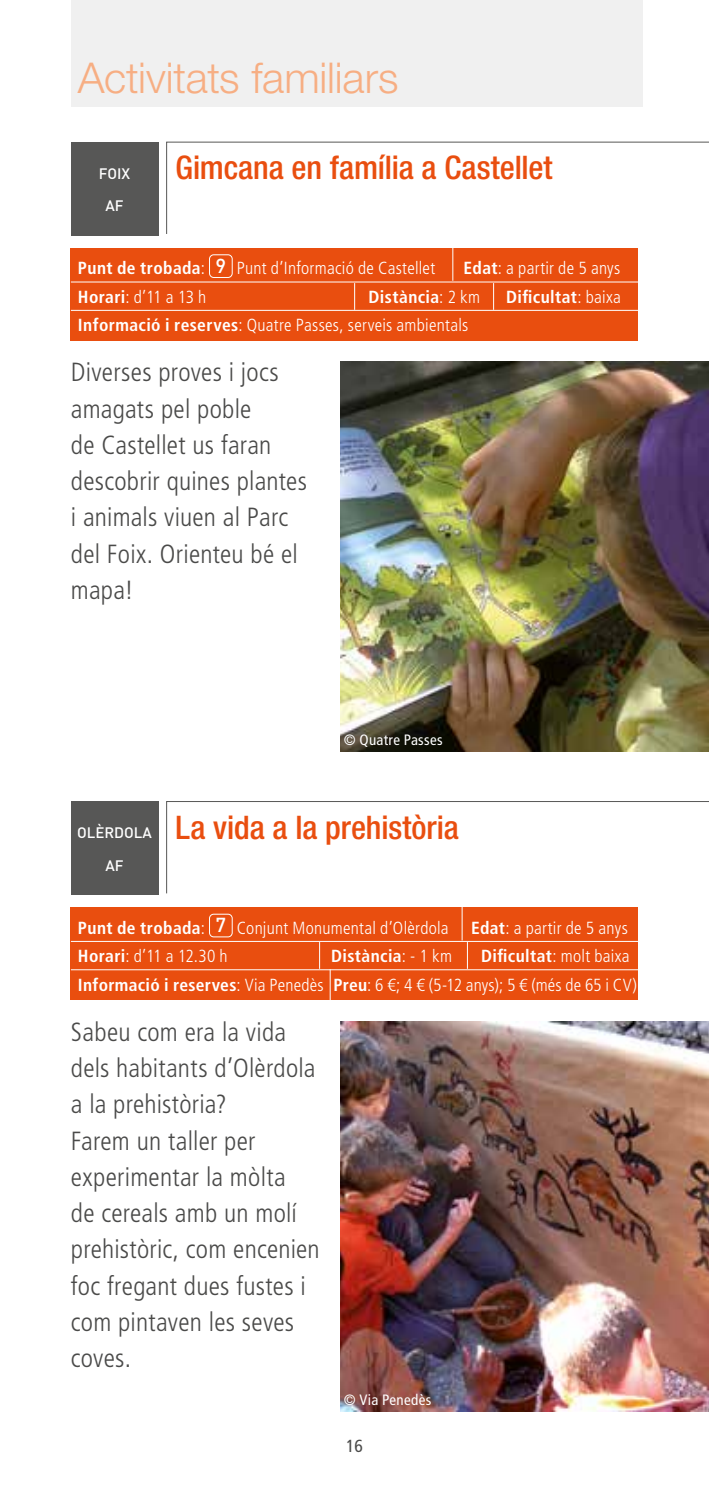
<style>
.page{position:relative;width:709px;height:1489px;background:#fff}
.page>*{position:absolute;margin:0;border:0;box-sizing:border-box;transform-origin:0 0}
.t1{font:300 42.5px "Helvetica Neue LT Std";letter-spacing:-.005em;color:#f7ae83}
.t2{font:500 condensed 32.5px "Helvetica Neue LT Std";letter-spacing:-.005em;color:#e94e0f}
.t3{font:300 condensed 26.25px/36.2px "Frutiger LT Std";letter-spacing:.01em;color:#4a4a49}
.t4{font:300 condensed 17.5px/28.2px "Frutiger LT Std";letter-spacing:.015em;color:#fff}
.t5{font:700 condensed 17.5px "Frutiger LT Std";letter-spacing:.02em;color:#fff}
.t6{font:condensed 17.5px "Frutiger LT Std";color:#4a4a49}
.t7{font:condensed 15px "Frutiger LT Std";letter-spacing:.025em;color:#fff}
.t8{font:500 15px/32.5px "DIN";color:#fff;text-align:center}
.s1{font-weight:700}
.s2{font-family:"DIN";font-weight:500;font-stretch:normal;font-size:20px}
.s3{font-weight:300}
</style>
<div class="page">
<svg style="left:166px;top:801px;width:543px;height:93px"></svg>
<svg style="left:166px;top:141px;width:543px;height:93px"></svg>
<img style="left:340px;top:361px;width:369px;height:390px">
<img style="left:340px;top:1021px;width:369px;height:389px">
<div style="left:71px;top:248px;width:567px;height:92px;background:#e94e0f"></div>
<hr style="left:71px;top:281px;width:567px;height:1px;background:#fff">
<hr style="left:71px;top:310px;width:567px;height:1px;background:#fff">
<div style="left:209px;top:254px;width:23px;height:24px;border:1px solid #fff;border-radius:4px"></div>
<div style="left:71px;top:907px;width:567px;height:92px;background:#e94e0f"></div>
<hr style="left:71px;top:940px;width:567px;height:1px;background:#fff">
<hr style="left:71px;top:969px;width:567px;height:1px;background:#fff">
<div style="left:209px;top:913px;width:23px;height:24px;border:1px solid #fff;border-radius:4px"></div>
<div style="left:71px;top:0;width:571px;height:107px;background:#f0f0f0"></div>
<svg style="left:354px;top:283px;width:1px;height:27px"></svg>
<svg style="left:319px;top:942px;width:1px;height:26px"></svg>
<svg style="left:493px;top:283px;width:1px;height:27px"></svg>
<hr style="left:452px;top:244px;width:1px;height:37px;background:#fff">
<hr style="left:461px;top:904px;width:1px;height:36px;background:#fff">
<svg style="left:467px;top:942px;width:1px;height:26px"></svg>
<div style="left:71px;top:142px;width:87px;height:93px;background:#575756"></div>
<div style="left:71px;top:801px;width:87px;height:94px;background:#575756"></div>
<hr style="left:330px;top:969px;width:1px;height:36px;background:#fff">
<h1 class="t1" style="left:78px;top:52px;width:322px">Activitats familiars</h1>
<p class="t8" style="left:99px;top:156px;width:33px">FOIX<br>AF</p>
<p class="t2" style="left:175px;top:148px;width:379px">Gimcana en família a Castellet</p>
<p class="t4" style="left:78px;top:254px;width:359px"><span class="s1">Punt de trobada</span>: <span class="s2">9</span> Punt d’Informació de Castellet</p>
<p class="t4" style="left:463px;top:254px;width:158px"><span class="s1">Edat</span>: a partir de 5 anys</p>
<p class="t4" style="left:78px;top:283px;width:130px"><span class="s1">Horari</span>: d’11 a 13 h</p>
<p class="t5" style="left:368px;top:286px;width:113px">Distància<span class="s3">: 2 km</span></p>
<p class="t5" style="left:506px;top:286px;width:116px">Dificultat<span class="s3">: baixa</span></p>
<p class="t4" style="left:78px;top:311px;width:392px"><span class="s1">Informació i reserves</span>: Quatre Passes, serveis ambientals</p>
<p class="t3" style="left:71px;top:354px;width:238px">Diverses proves i jocs amagats pel poble<br>de Castellet us faran descobrir quines plantes i animals viuen al Parc del Foix. Orienteu bé el mapa!</p>
<p class="t7" style="left:344px;top:731px;width:100px">© Quatre Passes</p>
<p class="t8" style="left:77px;top:815px;width:76px">OLÈRDOLA<br>AF</p>
<p class="t2" style="left:175px;top:807px;width:285px">La vida a la prehistòria</p>
<p class="t4" style="left:78px;top:913px;width:372px"><span class="s1">Punt de trobada</span>: <span class="s2">7</span> Conjunt Monumental d’Olèrdola</p>
<p class="t4" style="left:471px;top:913px;width:158px"><span class="s1">Edat</span>: a partir de 5 anys</p>
<p class="t4" style="left:78px;top:942px;width:151px"><span class="s1">Horari</span>: d’11 a 12.30 h</p>
<p class="t5" style="left:331px;top:945px;width:122px">Distància<span class="s3">: - 1 km</span></p>
<p class="t4" style="left:78px;top:942px;width:560px;text-indent:403px"><span class="s1">Dificultat</span>: molt baixa<br><span class="s1">Informació i reserves</span>: Via Penedès <span class="s1">Preu</span>: 6 €; 4 € (5-12 anys); 5 € (més de 65 i CV)</p>
<p class="t3" style="left:71px;top:1013px;width:250px">Sabeu com era la vida dels habitants d’Olèrdola a la prehistòria?<br>Farem un taller per experimentar la mòlta<br>de cereals amb un molí prehistòric, com encenien foc fregant dues fustes i com pintaven les seves coves.</p>
<p class="t7" style="left:344px;top:1390px;width:89px">© Via Penedès</p>
<p class="t6" style="left:346px;top:1435px;width:18px">16</p>
</div>
